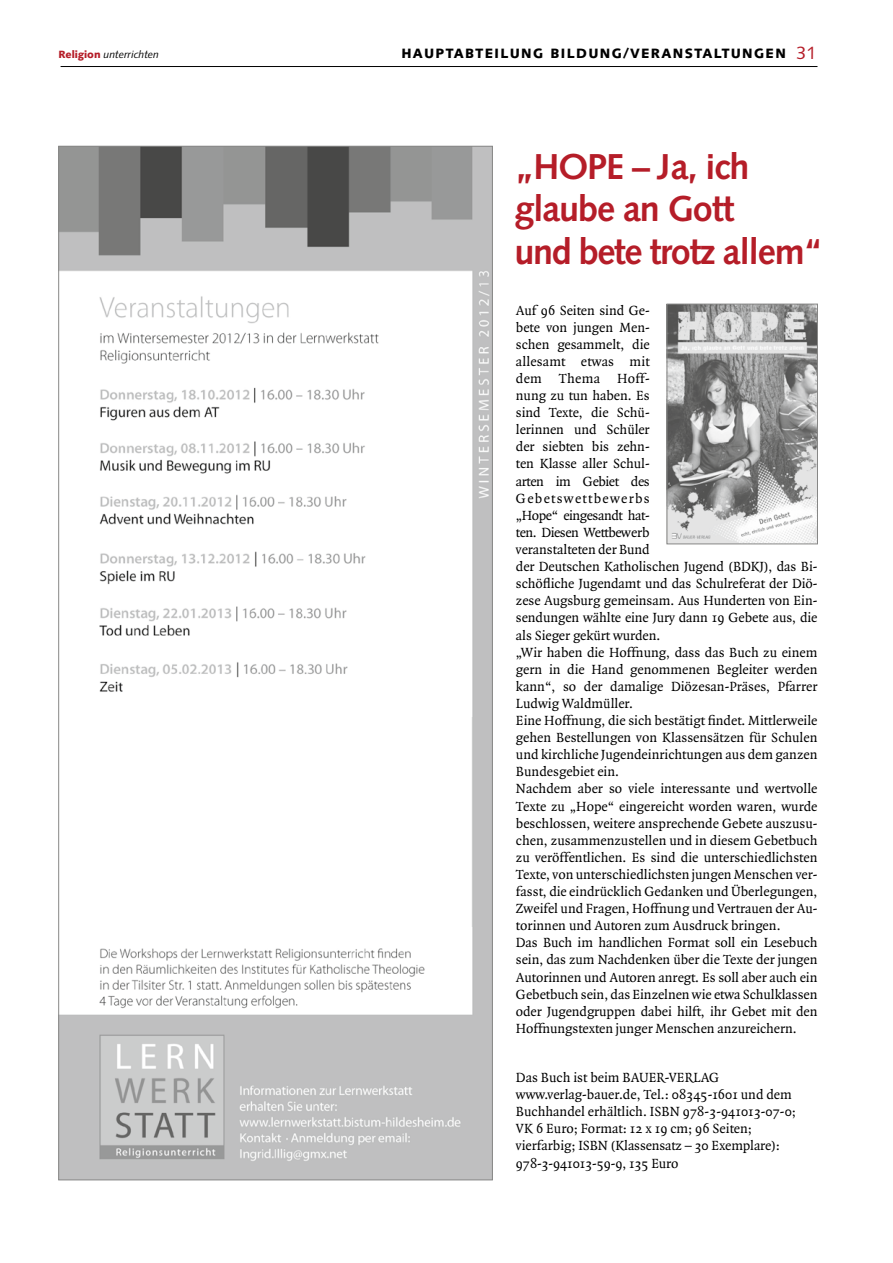
<style>
.page{position:relative;width:893px;height:1263px;background:#fff}
.page>*{position:absolute;margin:0;border:0;box-sizing:border-box;transform-origin:0 0}
.t1{font:700 36px/42.8px "Syntax";letter-spacing:-.03em;color:#b51d28}
.t2{font:14.25px/17.1px "Quadraat";color:#000}
.t3{font:900 13.5px "Syntax";letter-spacing:.1em;color:#000}
.t4{font:italic 10.5px "Syntax";color:#000}
.s1{font-weight:900;font-style:normal;color:#b51d28}
.s2{font-weight:400;font-size:18px;color:#b51d28}
</style>
<div class="page">
<hr style="left:61px;top:66px;width:756px;height:1px;background:#000">
<img style="left:60px;top:148px;width:431px;height:569px">
<img style="left:669px;top:306px;width:147px;height:236px">
<div style="left:667px;top:304px;width:151px;height:240px;border:1px solid #878786"></div>
<img style="left:60px;top:927px;width:431px;height:251px">
<div style="left:472px;top:717px;width:19px;height:210px;background:#bfbfc0"></div>
<p class="t4" style="left:58px;top:49px;width:102px"><span class="s1">RELIGION</span> unterrichten</p>
<p class="t3" style="left:401px;top:46px;width:84px">HAUPTABTEIL</p>
<p class="t3" style="left:510px;top:46px;width:61px">UNG BILD</p>
<p class="t3" style="left:589px;top:46px;width:64px">UNG/VERA</p>
<p class="t3" style="left:673px;top:46px;width:32px">NSTALT</p>
<p class="t3" style="left:731px;top:46px;width:87px">UNGEN <span class="s2">31</span></p>
<h1 class="t1" style="left:514px;top:145px;width:311px">„HOPE – Ja, ich glaube an Gott<br>und bete trotz allem“</h1>
<p class="t2" style="left:516px;top:302px;width:303px">Auf 96 Seiten sind Ge-<br>bete von jungen Men-<br>schen gesammelt, die<br>allesamt etwas mit<br>dem Thema Hoff-<br>nung zu tun haben. Es<br>sind Texte, die Schü-<br>lerinnen und Schüler<br>der siebten bis zehn-<br>ten Klasse aller Schul-<br>arten im Gebiet des<br>Gebetswettbewerbs<br>„Hope“ eingesandt hat--<br>ten. Diesen Wettbewerb<br>veranstalteten der Bund<br>der Deutschen Katholischen Jugend (BDKJ), das Bi&shy;schöfliche Jugendamt und das Schulreferat der Diö&shy;zese Augsburg gemeinsam. Aus Hunderten von Ein&shy;sendungen wählte eine Jury dann 19 Gebete aus, die als Sieger gekürt wurden.<br>„Wir haben die Hoffnung, dass das Buch zu einem gern in die Hand genommenen Begleiter werden kann“, so der damalige Diözesan-Präses, Pfarrer Ludwig Waldmüller.<br>Eine Hoffnung, die sich bestätigt findet. Mittlerweile gehen Bestellungen von Klassensätzen für Schulen und kirchliche Jugendeinrichtungen aus dem ganzen Bundesgebiet ein.<br>Nachdem aber so viele interessante und wertvolle Texte zu „Hope“ eingereicht worden waren, wurde beschlossen, weitere ansprechende Gebete auszusu&shy;chen, zusammenzustellen und in diesem Gebetbuch zu veröffentlichen. Es sind die unterschiedlichsten Texte, von unterschiedlichsten jungen Menschen ver&shy;fasst, die eindrücklich Gedanken und Überlegungen, Zweifel und Fragen, Hoffnung und Vertrauen der Au&shy;torinnen und Autoren zum Ausdruck bringen.<br>Das Buch im handlichen Format soll ein Lesebuch sein, das zum Nachdenken über die Texte der jungen Autorinnen und Autoren anregt. Es soll aber auch ein Gebetbuch sein, das Einzelnen wie etwa Schulklassen oder Jugendgruppen dabei hilft, ihr Gebet mit den Hoffnungstexten junger Menschen anzureichern.</p>
<p class="t2" style="left:516px;top:1069px;width:281px">Das Buch ist beim BAUER-VERLAG www.verlag-bauer.de, Tel.: 08345-1601 und dem Buchhandel erhältlich. ISBN 978-3-941013-07-0; VK 6 Euro; Format: 12 x 19 cm; 96 Seiten; vierfarbig; ISBN (Klassensatz – 30 Exemplare):<br>978-3-941013-59-9, 135 Euro</p>
</div>
